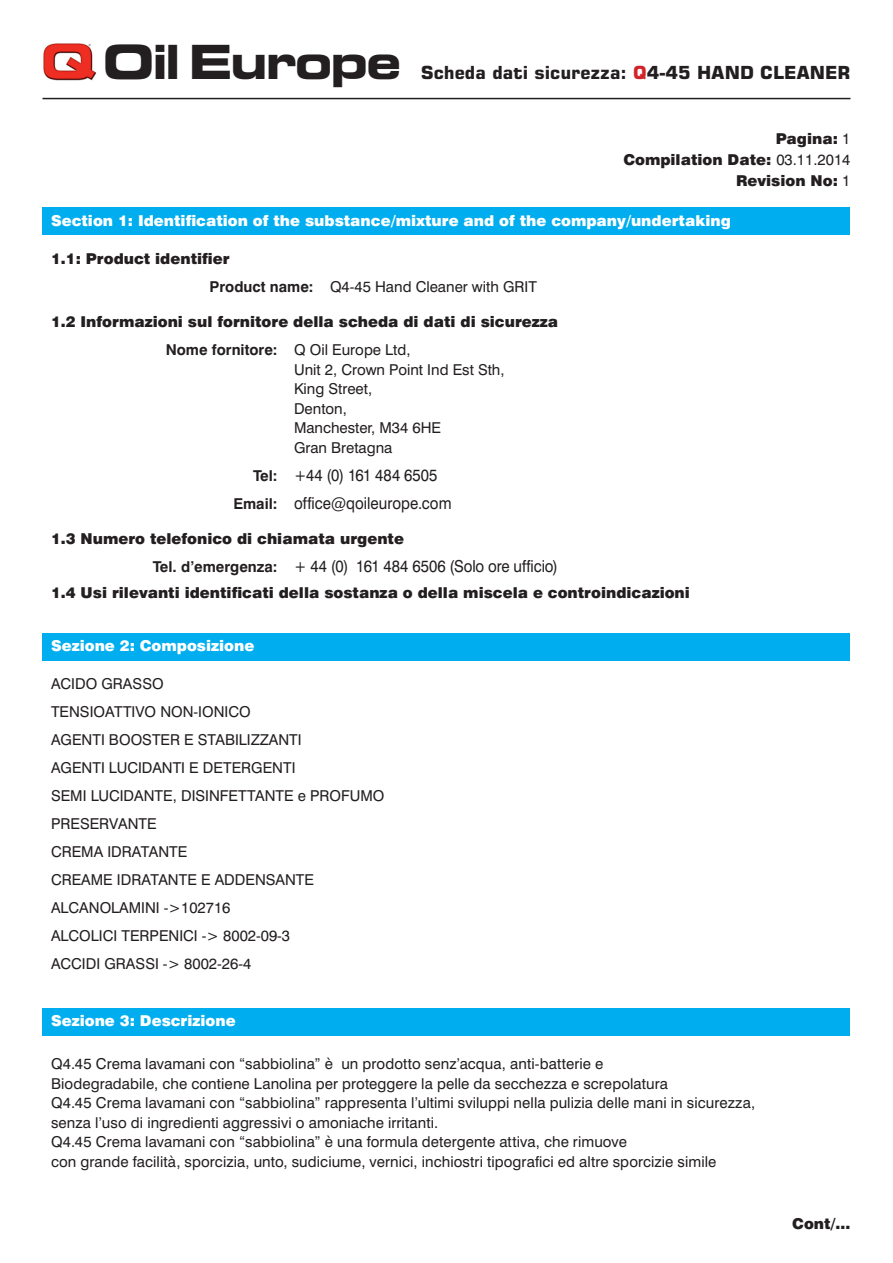
<style>
.page{position:relative;width:893px;height:1263px;background:#fff}
.page>*{position:absolute;margin:0;border:0;box-sizing:border-box;transform-origin:0 0}
.t1{font:700 expanded 46.95px "Square 721 BT";letter-spacing:-.05em;color:#231f20}
.t2{font:700 18px "Square 721 BT";color:#231f20}
.t3{font:16.5px/28px "Swiss 721 BT";color:#231f20;text-align:center;scale:.91 1}
.t4{font:15px/28px "Swiss 721 BT";color:#231f20}
.t5{font:900 15px/21px "Swiss 721 BT";color:#231f20;text-align:right}
.t6{font:900 15px "Swiss 721 BT";color:#fff}
.s1{color:#d1232a}
.s2{font-weight:400}
.s3{font-weight:900}
.s4{font-weight:700}
.s5{font-weight:700;font-size:15px}
</style>
<div class="page">
<img style="left:43px;top:43px;width:53px;height:38px">
<hr style="left:43px;top:98px;width:807px;height:1px;background:#231f20">
<div style="left:43px;top:207px;width:807px;height:28px;background:#00aeef"></div>
<div style="left:43px;top:633px;width:807px;height:27px;background:#00aeef"></div>
<div style="left:43px;top:1008px;width:807px;height:27px;background:#00aeef"></div>
<h1 class="t1" style="left:103px;top:34px;width:300px">Oil Europe</h1>
<p class="t2" style="left:421px;top:62px;width:431px">Scheda dati sicurezza: <span class="s1">Q</span>4-45 hand cleaner</p>
<p class="t5" style="left:623px;top:128px;width:228px">Pagina: <span class="s2">1<br></span>Compilation Date: <span class="s2">03.11.2014<br></span>Revision No: <span class="s2">1</span></p>
<p class="t6" style="left:51px;top:211px;width:681px">Section 1: Identification of the substance/mixture and of the company/undertaking</p>
<p class="t4" style="left:209px;top:244px;width:329px;text-indent:-158px"><span class="s3">1.1: Product identifier<br></span><span class="s4">Product name:</span> Q4-45 Hand Cleaner with GRIT</p>
<p class="t5" style="left:166px;top:308px;width:394px;line-height:28px;text-align:left;text-indent:-115px">1.2 Informazioni sul fornitore della scheda di dati di sicurezza<br><span class="s4">Nome fornitore:</span> <span class="s2">Q Oil Europe Ltd,</span></p>
<p class="t4" style="left:294px;top:359px;width:212px;line-height:19.5px">Unit 2, Crown Point Ind Est Sth,<br>King Street,<br>Denton,<br>Manchester, M34 6HE<br>Gran Bretagna</p>
<p class="t3" style="left:233px;top:460px;width:241px"><span class="s5">Tel:</span> +44 (0) 161 484 6505<br><span class="s5">Email:</span> office@qoileurope.com</p>
<p class="t5" style="left:51px;top:528px;width:354px">1.3 Numero telefonico di chiamata urgente</p>
<p class="t3" style="left:153px;top:551px;width:447px"><span class="s5">Tel. d’emergenza:</span> + 44 (0) 161 484 6506 (Solo ore ufficio)</p>
<p class="t5" style="left:51px;top:582px;width:640px">1.4 Usi rilevanti identificati della sostanza o della miscela e controindicazioni</p>
<p class="t6" style="left:51px;top:637px;width:205px">Sezione 2: Composizione</p>
<p class="t4" style="left:51px;top:669px;width:335px">ACIDO GRASSO<br>TENSIOATTIVO NON-IONICO<br>AGENTI BOOSTER E STABILIZZANTI<br>AGENTI LUCIDANTI E DETERGENTI<br>SEMI LUCIDANTE, DISINFETTANTE e PROFUMO<br>PRESERVANTE<br>CREMA IDRATANTE<br>CREAME IDRATANTE E ADDENSANTE<br>ALCANOLAMINI -&gt;102716<br>ALCOLICI TERPENICI -&gt; 8002-09-3<br>ACCIDI GRASSI -&gt; 8002-26-4</p>
<p class="t6" style="left:51px;top:1012px;width:186px">Sezione 3: Descrizione</p>
<p class="t4" style="left:51px;top:1054px;width:706px;line-height:19.5px">Q4.45 Crema lavamani con “sabbiolina” è un prodotto senz’acqua, anti-batterie e<br>Biodegradabile, che contiene Lanolina per proteggere la pelle da secchezza e screpolatura<br>Q4.45 Crema lavamani con “sabbiolina” rappresenta l’ultimi sviluppi nella pulizia delle mani in sicurezza, senza l’uso di ingredienti aggressivi o amoniache irritanti.<br>Q4.45 Crema lavamani con “sabbiolina” è una formula detergente attiva, che rimuove<br>con grande facilità, sporcizia, unto, sudiciume, vernici, inchiostri tipografici ed altre sporcizie simile</p>
<p class="t5" style="left:792px;top:1213px;width:60px">Cont/...</p>
</div>
